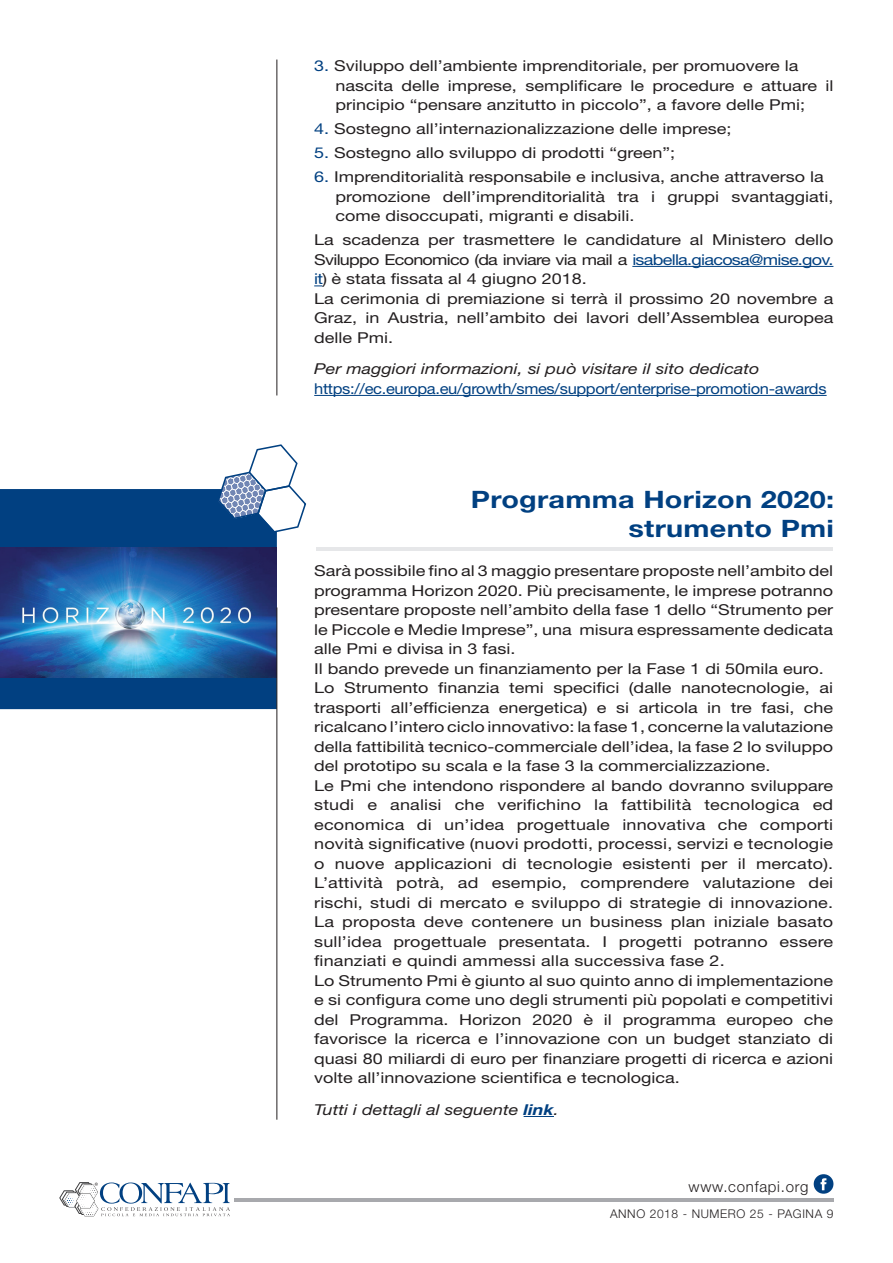
<style>
.page{position:relative;width:893px;height:1263px;background:#fff}
.page>*{position:absolute;margin:0;border:0;box-sizing:border-box;transform-origin:0 0}
.t1{font:700 24px/28.8px "Helvetica Neue";letter-spacing:.01em;color:#014081;text-align:right;scale:1.2 1}
.t2{font:15px/19.5px "Helvetica Neue";color:#231f20;scale:1.2 1}
.t3{font:italic 15px "Helvetica Neue";color:#231f20;scale:1.2 1}
.t4{font:15px "Helvetica Neue";letter-spacing:-.02em;color:#014081;scale:1.1 1}
.t5{font:300 15px "Helvetica Neue";letter-spacing:.05em;color:#231f20}
.t6{font:300 12px "Helvetica Neue";letter-spacing:.05em;color:#231f20}
.s1{color:#014081}
.s2{font-weight:700;color:#014081}
</style>
<div class="page">
<hr style="left:234px;top:1198px;width:600px;height:3px;background:#a8a9ad">
<svg style="left:814px;top:1174px;width:19px;height:20px"></svg>
<svg style="left:59px;top:1182px;width:171px;height:35px"></svg>
<hr style="left:632px;top:266px;width:201px;height:1px;background:#014081">
<hr style="left:314px;top:395px;width:513px;height:1px;background:#014081">
<hr style="left:277px;top:60px;width:1px;height:335px;background:#231f20">
<div style="left:0;top:489px;width:277px;height:220px;background:#014081"></div>
<hr style="left:317px;top:547px;width:516px;height:4px;background:#e6e7e9">
<hr style="left:524px;top:1116px;width:30px;height:1px;background:#014081">
<svg style="left:218px;top:444px;width:88px;height:89px"></svg>
<img style="left:0;top:547px;width:277px;height:130px">
<hr style="left:277px;top:607px;width:1px;height:513px;background:#231f20">
<p class="t2" style="left:335px;top:56px;width:416px;text-indent:-21px"><span class="s1">3.</span> Sviluppo dell’ambiente imprenditoriale, per promuovere la nascita delle imprese, semplificare le procedure e attuare il principio “pensare anzitutto in piccolo”, a favore delle Pmi;</p>
<p class="t2" style="left:314px;top:119px;width:349px"><span class="s1">4.</span> Sostegno all’internazionalizzazione delle imprese;</p>
<p class="t2" style="left:314px;top:143px;width:302px"><span class="s1">5.</span> Sostegno allo sviluppo di prodotti “green”;</p>
<p class="t2" style="left:335px;top:167px;width:416px;text-indent:-21px"><span class="s1">6.</span> Imprenditorialità responsabile e inclusiva, anche attraverso la promozione dell’imprenditorialità tra i gruppi svantaggiati, come disoccupati, migranti e disabili.</p>
<p class="t2" style="left:314px;top:230px;width:434px">La scadenza per trasmettere le candidature al Ministero dello Sviluppo Economico (da inviare via mail a <span class="s1">isabella.giacosa@mise.gov. it</span>) è stata fissata al 4 giugno 2018.<br>La cerimonia di premiazione si terrà il prossimo 20 novembre a Graz, in Austria, nell’ambito dei lavori dell’Assemblea europea delle Pmi.</p>
<p class="t3" style="left:314px;top:360px;width:373px">Per maggiori informazioni, si può visitare il sito dedicato</p>
<p class="t4" style="left:314px;top:380px;width:467px">https://ec.europa.eu/growth/smes/support/enterprise-promotion-awards</p>
<h1 class="t1" style="left:471px;top:484px;width:304px">Programma Horizon 2020: strumento Pmi</h1>
<p class="t2" style="left:314px;top:561px;width:434px">Sarà possibile fino al 3 maggio presentare proposte nell’ambito del programma Horizon 2020. Più precisamente, le imprese potranno presentare proposte nell’ambito della fase 1 dello “Strumento per le Piccole e Medie Imprese”, una misura espressamente dedicata alle Pmi e divisa in 3 fasi.<br>Il bando prevede un finanziamento per la Fase 1 di 50mila euro.<br>Lo Strumento finanzia temi specifici (dalle nanotecnologie, ai trasporti all’efficienza energetica) e si articola in tre fasi, che ricalcano l’intero ciclo innovativo: la fase 1, concerne la valutazione della fattibilità tecnico-commerciale dell’idea, la fase 2 lo sviluppo del prototipo su scala e la fase 3 la commercializzazione.<br>Le Pmi che intendono rispondere al bando dovranno sviluppare studi e analisi che verifichino la fattibilità tecnologica ed economica di un’idea progettuale innovativa che comporti novità significative (nuovi prodotti, processi, servizi e tecnologie o nuove applicazioni di tecnologie esistenti per il mercato).<br>L’attività potrà, ad esempio, comprendere valutazione dei rischi, studi di mercato e sviluppo di strategie di innovazione.<br>La proposta deve contenere un business plan iniziale basato sull’idea progettuale presentata. I progetti potranno essere finanziati e quindi ammessi alla successiva fase 2.<br>Lo Strumento Pmi è giunto al suo quinto anno di implementazione e si configura come uno degli strumenti più popolati e competitivi del Programma. Horizon 2020 è il programma europeo che favorisce la ricerca e l’innovazione con un budget stanziato di quasi 80 miliardi di euro per finanziare progetti di ricerca e azioni volte all’innovazione scientifica e tecnologica.</p>
<p class="t3" style="left:314px;top:1100px;width:205px">Tutti i dettagli al seguente <span class="s2">link</span>.</p>
<p class="t5" style="left:689px;top:1177px;width:122px">www.confapi.org</p>
<p class="t6" style="left:610px;top:1206px;width:225px">ANNO 2018 - NUMERO 25 - PAGINA 9</p>
</div>
